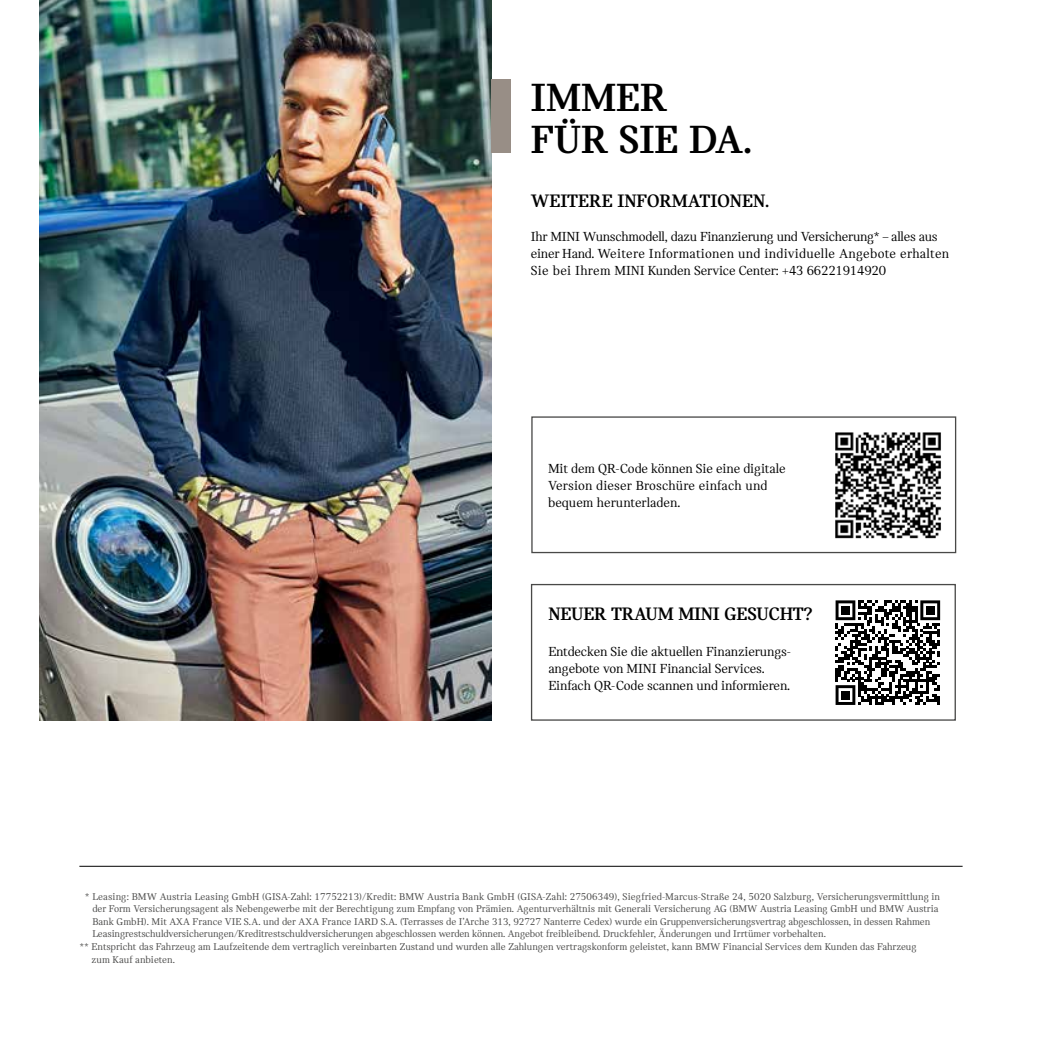
<style>
.page{position:relative;width:1042px;height:1042px;background:#fff}
.page>*{position:absolute;margin:0;border:0;box-sizing:border-box;transform-origin:0 0}
.t1{font:700 42px/42px "MINI Serif";color:#000}
.t2{font:700 19.25px "MINI Serif";letter-spacing:-.01em;color:#000}
.t3{font:14px/16.8px "MINI Serif";letter-spacing:-.01em;color:#000}
.t4{font:10.5px "MINI Serif";color:#494948}
</style>
<div class="page">
<img style="left:40px;top:0;width:451px;height:721px">
<div style="left:491px;top:79px;width:20px;height:74px;background:#988e86"></div>
<hr style="left:79px;top:866px;width:883px;height:1px;background:#000">
<div style="left:531px;top:416px;width:425px;height:137px;border:1px solid #494948"></div>
<div style="left:531px;top:584px;width:425px;height:137px;border:1px solid #494948"></div>
<svg style="left:835px;top:600px;width:105px;height:105px"></svg>
<div style="left:841px;top:606px;width:8px;height:8px;background:#000"></div>
<div style="left:926px;top:606px;width:8px;height:8px;background:#000"></div>
<div style="left:841px;top:691px;width:8px;height:8px;background:#000"></div>
<img style="left:835px;top:432px;width:106px;height:107px">
<h1 class="t1" style="left:531px;top:76px;width:223px">IMMER<br>FÜR SIE DA.</h1>
<h2 class="t2" style="left:531px;top:190px;width:240px">WEITERE INFORMATIONEN.</h2>
<h3 class="t3" style="left:531px;top:228px;width:420px">Ihr MINI Wunschmodell, dazu Finanzierung und Versicherung* – alles aus einer Hand. Weitere Informationen und individuelle Angebote erhalten<br>Sie bei Ihrem MINI Kunden Service Center: +43 66221914920</h3>
<h3 class="t3" style="left:548px;top:460px;width:239px">Mit dem QR-Code können Sie eine digitale<br>Version dieser Broschüre einfach und bequem herunterladen.</h3>
<h2 class="t2" style="left:548px;top:603px;width:265px">NEUER TRAUM MINI GESUCHT?</h2>
<h3 class="t3" style="left:548px;top:643px;width:244px">Entdecken Sie die aktuellen Finanzierungs&shy;angebote von MINI Financial Services.<br>Einfach QR-Code scannen und informieren.</h3>
<p class="t4" style="left:85px;top:890px;width:857px">* Leasing: BMW Austria Leasing GmbH (GISA-Zahl: 17752213)/Kredit: BMW Austria Bank GmbH (GISA-Zahl: 27506349), Siegfried-Marcus-Straße 24, 5020 Salzburg, Versicherungsvermittlung in</p>
<p class="t4" style="left:92px;top:903px;width:847px">der Form Versicherungsagent als Nebengewerbe mit der Berechtigung zum Empfang von Prämien. Agenturverhältnis mit Generali Versicherung AG (BMW Austria Leasing GmbH und BMW Austria</p>
<p class="t4" style="left:92px;top:915px;width:839px">Bank GmbH). Mit AXA France VIE S.A. und der AXA France IARD S.A. (Terrasses de I’Arche 313, 92727 Nanterre Cedex) wurde ein Gruppenversicherungsvertrag abgeschlossen, in dessen Rahmen</p>
<p class="t4" style="left:92px;top:928px;width:735px">Leasingrestschuldversicherungen/Kreditrestschuldversicherungen abgeschlossen werden können. Angebot freibleibend. Druckfehler, Änderungen und Irrtümer vorbehalten.</p>
<p class="t4" style="left:79px;top:941px;width:839px">** Entspricht das Fahrzeug am Laufzeitende dem vertraglich vereinbarten Zustand und wurden alle Zahlungen vertragskonform geleistet, kann BMW Financial Services dem Kunden das Fahrzeug</p>
<p class="t4" style="left:92px;top:953px;width:85px">zum Kauf anbieten.</p>
</div>
